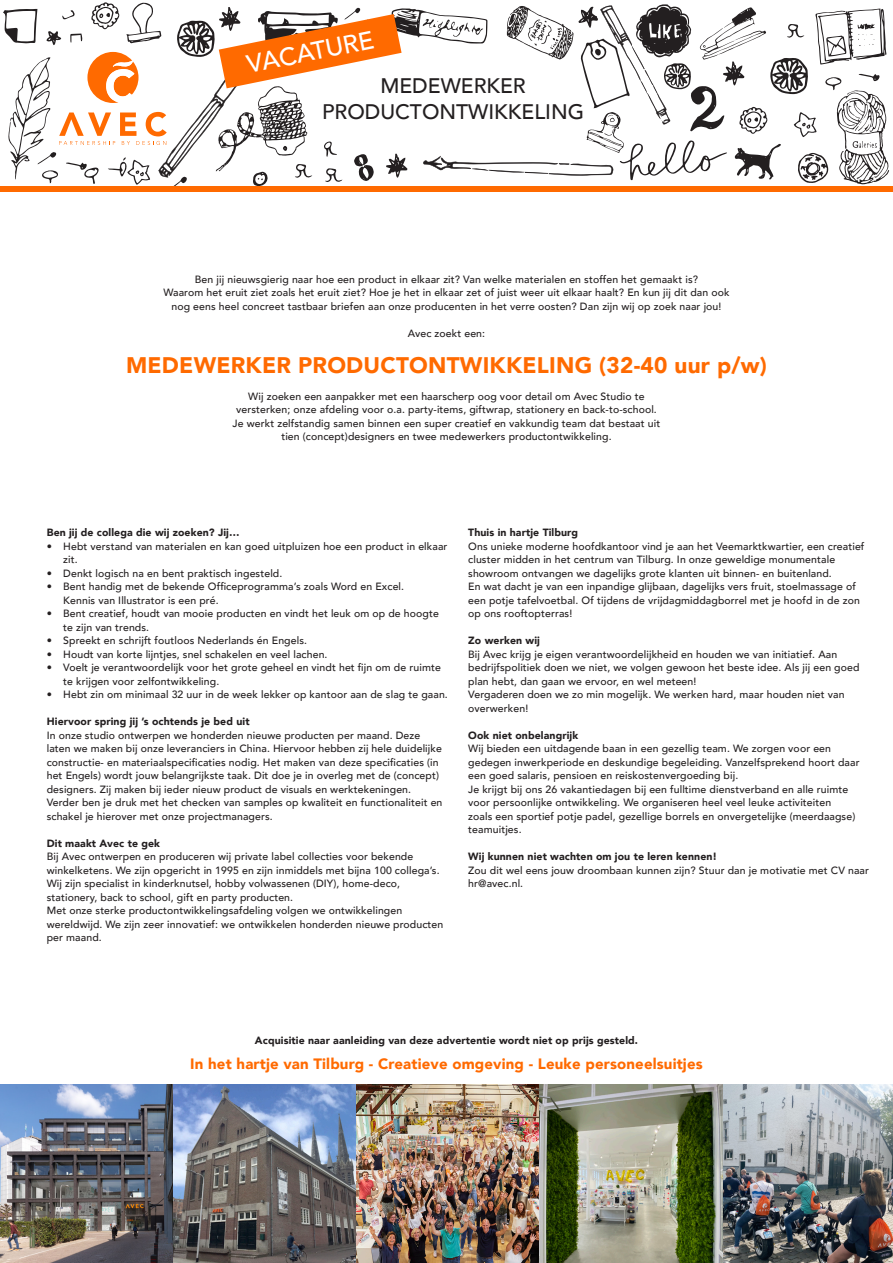
<style>
.page{position:relative;width:893px;height:1263px;background:#fff}
.page>*{position:absolute;margin:0;border:0;box-sizing:border-box;transform-origin:0 0}
.t1{font:500 25.2px "Avenir";color:#fff}
.Oranje_kop{font:900 22.5px "Avenir";letter-spacing:.01em;color:#ff6a00}
.t2{font:500 21px "Avenir";color:#231f20}
.tekst_oranje_klein{font:900 15px "Avenir";letter-spacing:.01em;color:#ff6a00}
.opsomming_links_uitgelijnd{font:500 10.5px/13.5px "Avenir";letter-spacing:.01em;color:#231f20}
.tekst_takenpakket__gecentreerd{font:900 10.5px "Avenir";letter-spacing:.01em;color:#231f20}
.tussenkopje_links_uitgelijnd{font:900 10.5px "Avenir";letter-spacing:.01em;color:#231f20}
</style>
<div class="page">
<div style="left:0;top:186px;width:893px;height:5px;background:#ff6a00"></div>
<svg style="left:3px;top:2px;width:886px;height:184px"></svg>
<img style="left:0;top:1084px;width:893px;height:179px">
<svg style="left:174px;top:1084px;width:183px;height:179px;background:#717683"></svg>
<p class="t1" style="left:243px;top:43px;width:130px;rotate:-11deg">VACATURE</p>
<p class="t2" style="left:380px;top:68px;width:147px">MEDEWERKER</p>
<p class="t2" style="left:322px;top:93px;width:264px">PRODUCTONTWIKKELING</p>
<p class="opsomming_links_uitgelijnd" style="left:195px;top:272px;width:505px">Ben jij nieuwsgierig naar hoe een product in elkaar zit? Van welke materialen en stoffen het gemaakt is?</p>
<p class="opsomming_links_uitgelijnd" style="left:163px;top:285px;width:568px">Waarom het eruit ziet zoals het eruit ziet? Hoe je het in elkaar zet of juist weer uit elkaar haalt? En kun jij dit dan ook</p>
<p class="opsomming_links_uitgelijnd" style="left:171px;top:299px;width:551px">nog eens heel concreet tastbaar briefen aan onze producenten in het verre oosten? Dan zijn wij op zoek naar jou!</p>
<p class="opsomming_links_uitgelijnd" style="left:408px;top:326px;width:79px">Avec zoekt een:</p>
<p class="Oranje_kop" style="left:126px;top:346px;width:642px">MEDEWERKER PRODUCTONTWIKKELING (32-40 uur p/w)</p>
<p class="opsomming_links_uitgelijnd" style="left:248px;top:389px;width:398px">Wij zoeken een aanpakker met een haarscherp oog voor detail om Avec Studio te</p>
<p class="opsomming_links_uitgelijnd" style="left:236px;top:402px;width:422px">versterken; onze afdeling voor o.a. party-items, giftwrap, stationery en back-to-school.</p>
<p class="opsomming_links_uitgelijnd" style="left:233px;top:416px;width:429px">Je werkt zelfstandig samen binnen een super creatief en vakkundig team dat bestaat uit</p>
<p class="opsomming_links_uitgelijnd" style="left:281px;top:429px;width:332px">tien (concept)designers en twee medewerkers productontwikkeling.</p>
<p class="tussenkopje_links_uitgelijnd" style="left:47px;top:523px;width:194px">Ben jij de collega die wij zoeken? Jij…</p>
<p class="opsomming_links_uitgelijnd" style="left:63px;top:539px;width:386px;text-indent:-16px">• Hebt verstand van materialen en kan goed uitpluizen hoe een product in elkaar zit.</p>
<p class="opsomming_links_uitgelijnd" style="left:47px;top:566px;width:237px">• Denkt logisch na en bent praktisch ingesteld.</p>
<p class="opsomming_links_uitgelijnd" style="left:47px;top:579px;width:359px">• Bent handig met de bekende Officeprogramma’s zoals Word en Excel.</p>
<p class="opsomming_links_uitgelijnd" style="left:63px;top:593px;width:157px">Kennis van Illustrator is een pré.</p>
<p class="opsomming_links_uitgelijnd" style="left:63px;top:606px;width:377px;text-indent:-16px">• Bent creatief, houdt van mooie producten en vindt het leuk om op de hoogte te zijn van trends.</p>
<p class="opsomming_links_uitgelijnd" style="left:47px;top:633px;width:262px">• Spreekt en schrijft foutloos Nederlands én Engels.</p>
<p class="opsomming_links_uitgelijnd" style="left:47px;top:647px;width:282px">• Houdt van korte lijntjes, snel schakelen en veel lachen.</p>
<p class="opsomming_links_uitgelijnd" style="left:63px;top:660px;width:379px;text-indent:-16px">• Voelt je verantwoordelijk voor het grote geheel en vindt het fijn om de ruimte te krijgen voor zelfontwikkeling.</p>
<p class="opsomming_links_uitgelijnd" style="left:47px;top:687px;width:403px">• Hebt zin om minimaal 32 uur in de week lekker op kantoor aan de slag te gaan.</p>
<p class="tekst_takenpakket__gecentreerd" style="left:47px;top:712px;width:204px">Hiervoor spring jij ’s ochtends je bed uit</p>
<p class="opsomming_links_uitgelijnd" style="left:47px;top:728px;width:397px">In onze studio ontwerpen we honderden nieuwe producten per maand. Deze laten we maken bij onze leveranciers in China. Hiervoor hebben zij hele duidelijke constructie- en materiaalspecificaties nodig. Het maken van deze specificaties (in het Engels) wordt jouw belangrijkste taak. Dit doe je in overleg met de (concept) designers. Zij maken bij ieder nieuw product de visuals en werktekeningen.</p>
<p class="opsomming_links_uitgelijnd" style="left:47px;top:795px;width:397px">Verder ben je druk met het checken van samples op kwaliteit en functionaliteit en schakel je hierover met onze projectmanagers.</p>
<p class="tekst_takenpakket__gecentreerd" style="left:47px;top:834px;width:115px">Dit maakt Avec te gek</p>
<p class="opsomming_links_uitgelijnd" style="left:47px;top:849px;width:394px">Bij Avec ontwerpen en produceren wij private label collecties voor bekende winkelketens. We zijn opgericht in 1995 en zijn inmiddels met bijna 100 collega’s.<br>Wij zijn specialist in kinderknutsel, hobby volwassenen (DIY), home-deco, stationery, back to school, gift en party producten.</p>
<p class="opsomming_links_uitgelijnd" style="left:47px;top:903px;width:398px">Met onze sterke productontwikkelingsafdeling volgen we ontwikkelingen wereldwijd. We zijn zeer innovatief: we ontwikkelen honderden nieuwe producten per maand.</p>
<p class="tussenkopje_links_uitgelijnd" style="left:468px;top:523px;width:111px">Thuis in hartje Tilburg</p>
<p class="opsomming_links_uitgelijnd" style="left:468px;top:539px;width:398px">Ons unieke moderne hoofdkantoor vind je aan het Veemarktkwartier, een creatief cluster midden in het centrum van Tilburg. In onze geweldige monumentale showroom ontvangen we dagelijks grote klanten uit binnen- en buitenland.</p>
<p class="opsomming_links_uitgelijnd" style="left:468px;top:579px;width:393px">En wat dacht je van een inpandige glijbaan, dagelijks vers fruit, stoelmassage of een potje tafelvoetbal. Of tijdens de vrijdagmiddagborrel met je hoofd in de zon op ons rooftopterras!</p>
<p class="tekst_takenpakket__gecentreerd" style="left:468px;top:631px;width:73px">Zo werken wij</p>
<p class="opsomming_links_uitgelijnd" style="left:468px;top:647px;width:393px">Bij Avec krijg je eigen verantwoordelijkheid en houden we van initiatief. Aan bedrijfspolitiek doen we niet, we volgen gewoon het beste idee. Als jij een goed plan hebt, dan gaan we ervoor, en wel meteen!</p>
<p class="opsomming_links_uitgelijnd" style="left:468px;top:687px;width:378px">Vergaderen doen we zo min mogelijk. We werken hard, maar houden niet van overwerken!</p>
<p class="tekst_takenpakket__gecentreerd" style="left:468px;top:726px;width:112px">Ook niet onbelangrijk</p>
<p class="opsomming_links_uitgelijnd" style="left:468px;top:741px;width:393px">Wij bieden een uitdagende baan in een gezellig team. We zorgen voor een gedegen inwerkperiode en deskundige begeleiding. Vanzelfsprekend hoort daar een goed salaris, pensioen en reiskostenvergoeding bij.</p>
<p class="opsomming_links_uitgelijnd" style="left:468px;top:782px;width:388px">Je krijgt bij ons 26 vakantiedagen bij een fulltime dienstverband en alle ruimte voor persoonlijke ontwikkeling. We organiseren heel veel leuke activiteiten zoals een sportief potje padel, gezellige borrels en onvergetelijke (meerdaagse) teamuitjes.</p>
<p class="tekst_takenpakket__gecentreerd" style="left:468px;top:847px;width:251px">Wij kunnen niet wachten om jou te leren kennen!</p>
<p class="opsomming_links_uitgelijnd" style="left:468px;top:863px;width:402px">Zou dit wel eens jouw droombaan kunnen zijn? Stuur dan je motivatie met CV naar hr@avec.nl.</p>
<p class="tekst_takenpakket__gecentreerd" style="left:255px;top:1031px;width:384px">Acquisitie naar aanleiding van deze advertentie wordt niet op prijs gesteld.</p>
<p class="tekst_oranje_klein" style="left:190px;top:1050px;width:514px">In het hartje van Tilburg - Creatieve omgeving - Leuke personeelsuitjes</p>
</div>
